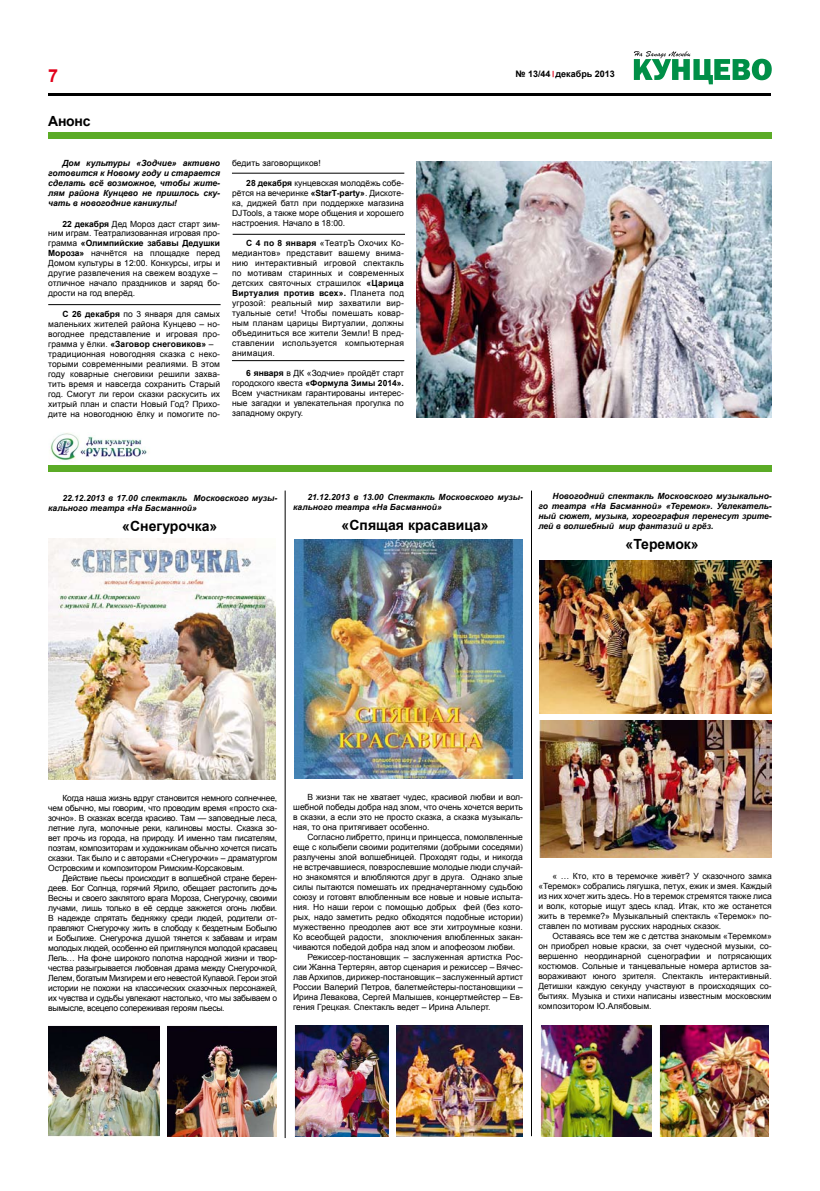
<style>
.page{position:relative;width:820px;height:1191px;background:#fff}
.page>*{position:absolute;margin:0;border:0;box-sizing:border-box;transform-origin:0 0}
.t1{font:700 18px "Arial";color:#e2001a}
.t2{font:700 14px "Arial";color:#000}
.t3{font:700 9px "Arial";color:#000}
.t4{font:8.5px/10px "Arial";color:#000;text-align:justify}
.t5{font:italic 700 8.5px/10px "Arial";color:#000}
.s1{font-weight:700}
</style>
<div class="page">
<hr style="left:48px;top:94px;width:722px;height:2px;background:#000">
<svg style="left:633px;top:51px;width:138px;height:33px"></svg>
<div style="left:48px;top:465px;width:723px;height:6px;background:#5bab26"></div>
<img style="left:48px;top:538px;width:227px;height:242px">
<img style="left:294px;top:540px;width:228px;height:239px">
<img style="left:539px;top:560px;width:232px;height:153px">
<img style="left:539px;top:720px;width:232px;height:137px">
<hr style="left:284px;top:490px;width:1px;height:648px;background:#000">
<hr style="left:530px;top:490px;width:1px;height:646px;background:#000">
<img style="left:48px;top:1025px;width:111px;height:112px">
<img style="left:540px;top:1025px;width:111px;height:111px">
<img style="left:294px;top:1025px;width:94px;height:111px">
<img style="left:167px;top:1025px;width:109px;height:111px">
<img style="left:659px;top:1025px;width:109px;height:111px">
<img style="left:396px;top:1025px;width:126px;height:111px">
<div style="left:48px;top:132px;width:723px;height:6px;background:#5bab26"></div>
<img style="left:50px;top:433px;width:97px;height:29px">
<hr style="left:48px;top:304px;width:172px;height:1px;background:#000">
<hr style="left:232px;top:173px;width:172px;height:1px;background:#000">
<hr style="left:232px;top:360px;width:172px;height:1px;background:#000">
<hr style="left:232px;top:234px;width:173px;height:1px;background:#000">
<img style="left:416px;top:161px;width:355px;height:257px">
<h1 class="t1" style="left:48px;top:64px;width:12px">7</h1>
<p class="t3" style="left:515px;top:68px;width:101px">№ 13/44 декабрь 2013</p>
<h2 class="t2" style="left:48px;top:112px;width:44px">Анонс</h2>
<p class="t5" style="left:48px;top:159px;width:173px;text-align:justify;text-indent:14px">Дом культуры «Зодчие» активно готовится к Новому году и старается сделать всё возможное, чтобы жите&shy;лям района Кунцево не пришлось ску&shy;чать в новогодние каникулы!</p>
<p class="t4" style="left:48px;top:219px;width:173px;text-align:left;text-indent:14px"><span class="s1">22 декабря</span> Дед Мороз даст старт зим&shy;ним играм. Театрализованная игровая про&shy;грамма <span class="s1">«Олимпийские забавы Дедушки Мороза»</span> начнётся на площадке перед Домом культуры в 12:00. Конкурсы, игры и другие развлечения на свежем воздухе – отличное начало праздников и заряд бо&shy;дрости на год вперёд.</p>
<p class="t4" style="left:48px;top:308px;width:173px;text-align:left;text-indent:14px"><span class="s1">С 26 декабря</span> по 3 января для самых маленьких жителей района Кунцево – но&shy;вогоднее представление и игровая про&shy;грамма у ёлки. <span class="s1">«Заговор снеговиков»</span> – традиционная новогодняя сказка с неко&shy;торыми современными реалиями. В этом году коварные снеговики решили захва&shy;тить время и навсегда сохранить Старый год. Смогут ли герои сказки раскусить их хитрый план и спасти Новый Год? Прихо&shy;дите на новогоднюю ёлку и помогите по-</p>
<p class="t4" style="left:232px;top:158px;width:90px">бедить заговорщиков!</p>
<p class="t4" style="left:232px;top:178px;width:173px;text-indent:14px"><span class="s1">28 декабря</span> кунцевская молодёжь собе&shy;рётся на вечеринке <span class="s1">«StarT-party»</span>. Дискоте&shy;ка, диджей батл при поддержке магазина DJTools, а также море общения и хорошего настроения. Начало в 18:00.</p>
<p class="t4" style="left:232px;top:238px;width:173px;text-indent:14px"><span class="s1">С 4 по 8 января</span> «ТеатрЪ Охочих Ко&shy;медиантов» представит вашему внима&shy;нию интерактивный игровой спектакль по мотивам старинных и современных детских святочных страшилок <span class="s1">«Царица Виртуалия против всех».</span> Планета под угрозой: реальный мир захватили вир&shy;туальные сети! Чтобы помешать ковар&shy;ным планам царицы Виртуалии, должны объединиться все жители Земли! В пред&shy;ставлении используется компьютерная анимация.</p>
<p class="t4" style="left:232px;top:368px;width:173px;text-indent:14px"><span class="s1">6 января</span> в ДК «Зодчие» пройдёт старт городского квеста <span class="s1">«Формула Зимы 2014».<br></span>Всем участникам гарантированы интерес&shy;ные загадки и увлекательная прогулка по западному округу.</p>
<p class="t5" style="left:48px;top:493px;width:230px;text-indent:14px">22.12.2013 в 17.00 спектакль Московского музы&shy;кального театра «На Басманной»</p>
<h2 class="t2" style="left:122px;top:516px;width:97px">«Снегурочка»</h2>
<p class="t5" style="left:293px;top:492px;width:231px;text-indent:14px">21.12.2013 в 13.00 Спектакль Московского музы&shy;кального театра «На Басманной»</p>
<h2 class="t2" style="left:341px;top:515px;width:148px">«Спящая красавица»</h2>
<p class="t5" style="left:538px;top:491px;width:235px;text-align:justify;text-indent:14px">Новогодний спектакль Московского музыкально&shy;го театра «На Басманной» «Теремок». Увлекатель&shy;ный сюжет, музыка, хореография перенесут зрите&shy;лей в волшебный мир фантазий и грёз.</p>
<h2 class="t2" style="left:625px;top:534px;width:75px">«Теремок»</h2>
<p class="t4" style="left:48px;top:792px;width:230px;text-indent:14px">Когда наша жизнь вдруг становится немного солнечнее, чем обычно, мы говорим, что проводим время «просто ска&shy;зочно». В сказках всегда красиво. Там — заповедные леса, летние луга, молочные реки, калиновы мосты. Сказка зо&shy;вет прочь из города, на природу. И именно там писателям, поэтам, композиторам и художникам обычно хочется писать сказки. Так было и с авторами «Снегурочки» – драматургом Островским и композитором Римским-Корсаковым.</p>
<p class="t4" style="left:48px;top:872px;width:230px;text-indent:14px">Действие пьесы происходит в волшебной стране берен&shy;деев. Бог Солнца, горячий Ярило, обещает растопить дочь Весны и своего заклятого врага Мороза, Снегурочку, своими лучами, лишь только в её сердце зажжется огонь любви.<br>В надежде спрятать бедняжку среди людей, родители от&shy;правляют Снегурочку жить в слободу к бездетным Бобылю и Бобылихе. Снегурочка душой тянется к забавам и играм молодых людей, особенно ей приглянулся молодой красавец Лель… На фоне широкого полотна народной жизни и твор&shy;чества разыгрывается любовная драма между Снегурочкой, Лелем, богатым Мизгирем и его невестой Купавой. Герои этой истории не похожи на классических сказочных персонажей, их чувства и судьбы увлекают настолько, что мы забываем о вымысле, всецело сопереживая героям пьесы.</p>
<p class="t4" style="left:293px;top:792px;width:231px;text-indent:14px">В жизни так не хватает чудес, красивой любви и вол&shy;шебной победы добра над злом, что очень хочется верить в сказки, а если это не просто сказка, а сказка музыкаль&shy;ная, то она притягивает особенно.</p>
<p class="t4" style="left:307px;top:832px;width:217px">Согласно либретто, принц и принцесса, помолвленные</p>
<p class="t4" style="left:293px;top:842px;width:231px">еще с колыбели своими родителями (добрыми соседями)</p>
<p class="t4" style="left:293px;top:851px;width:231px">разлучены злой волшебницей. Проходят годы, и никогда</p>
<p class="t4" style="left:293px;top:861px;width:231px">не встречавшиеся, повзрослевшие молодые люди случай-</p>
<p class="t4" style="left:293px;top:871px;width:231px">но знакомятся и влюбляются друг в друга. Однако злые</p>
<p class="t4" style="left:293px;top:881px;width:231px">силы пытаются помешать их предначертанному судьбою</p>
<p class="t4" style="left:293px;top:891px;width:231px">союзу и готовят влюбленным все новые и новые испыта-</p>
<p class="t4" style="left:293px;top:901px;width:231px">ния. Но наши герои с помощью добрых фей (без кото-</p>
<p class="t4" style="left:293px;top:911px;width:231px">рых, надо заметить редко обходятся подобные истории)</p>
<p class="t4" style="left:293px;top:921px;width:231px">мужественно преодолев ают все эти хитроумные козни.</p>
<p class="t4" style="left:293px;top:931px;width:231px">Ко всеобщей радости, злоключения влюбленных закан-</p>
<p class="t4" style="left:293px;top:941px;width:223px">чиваются победой добра над злом и апофеозом любви.</p>
<p class="t4" style="left:307px;top:951px;width:217px">Режиссер-постановщик – заслуженная артистка Рос-</p>
<p class="t4" style="left:293px;top:961px;width:231px">сии Жанна Теpтеpян, автор сценария и режиссер – Вячес-</p>
<p class="t4" style="left:293px;top:971px;width:231px">лав Архипов, дирижер-постановщик – заслуженный артист</p>
<p class="t4" style="left:293px;top:981px;width:231px">России Валерий Петров, балетмейстеры-постановщики –</p>
<p class="t4" style="left:293px;top:991px;width:231px">Ирина Левакова, Сергей Малышев, концертмейстер – Ев-</p>
<p class="t4" style="left:293px;top:1001px;width:199px">гения Грецкая. Спектакль ведет – Ирина Альперт.</p>
<p class="t4" style="left:538px;top:871px;width:235px;text-indent:14px">« … Кто, кто в теремочке живёт? У сказочного замка «Теремок» собрались лягушка, петух, ежик и змея. Каждый из них хочет жить здесь. Но в теремок стремятся также лиса и волк, которые ищут здесь клад. Итак, кто же останется жить в теремке?» Музыкальный спектакль «Теремок» по&shy;ставлен по мотивам русских народных сказок.</p>
<p class="t4" style="left:538px;top:931px;width:235px;text-indent:14px">Оставаясь все тем же с детства знакомым «Теремком» он приобрел новые краски, за счет чудесной музыки, со&shy;вершенно неординарной сценографии и потрясающих костюмов. Сольные и танцевальные номера артистов за&shy;вораживают юного зрителя. Спектакль интерактивный.<br>Детишки каждую секунду участвуют в происходящих со&shy;бытиях. Музыка и стихи написаны известным московским композитором Ю.Алябовым.</p>
</div>
